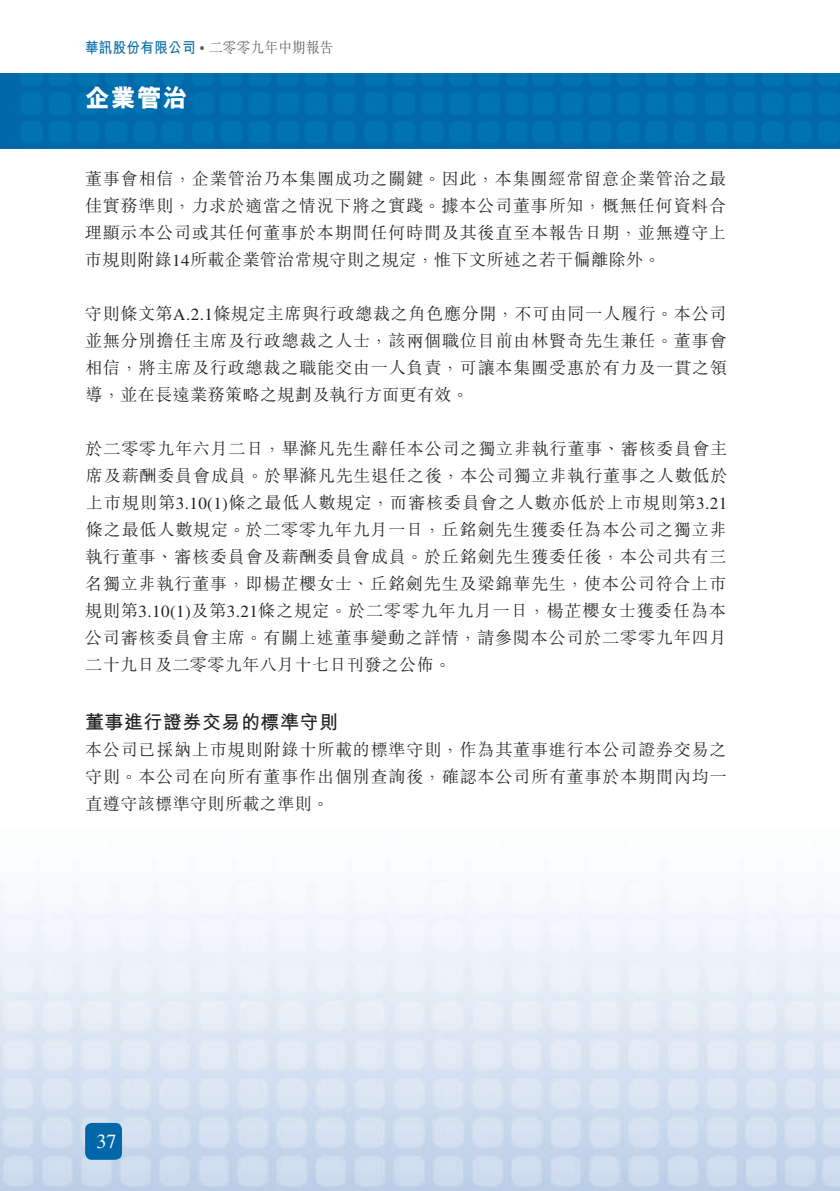
<style>
.page{position:relative;width:840px;height:1191px;background:#fff}
.page>*{position:absolute;margin:0;border:0;box-sizing:border-box;transform-origin:0 0}
.t1{font:800 25px "M Hei HK";color:#fff}
.t2{font:20px "Times LT Std";color:#fff}
.t3{font:700 19px "M Hei HK";letter-spacing:.025em;color:#231f20}
.t4{font:300 17px/27px "M Sung HK";letter-spacing:.05em;color:#231f20;text-align:justify}
.t5{font:300 15px "M Sung HK";letter-spacing:.025em;color:#57585a;scale:.9 1}
.s1{font-family:"M Hei HK";font-weight:700;color:#0068a9}
.s2{font-family:"Times LT Std";font-weight:400}
</style>
<div class="page">
<img style="left:0;top:148px;width:839px;height:1043px">
<div style="left:0;top:73px;width:839px;height:75px;background:#0070af"></div>
<div style="left:85px;top:1123px;width:37px;height:36px;background:#0068a9;border-radius:7px"></div>
<p class="t5" style="left:85px;top:37px;width:277px"><span class="s1">華訊股份有限公司</span> <span class="s2">•</span> 二零零九年中期報告</p>
<h1 class="t1" style="left:85px;top:81px;width:104px">企業管治</h1>
<p class="t4" style="left:85px;top:165px;width:642px">董事會相信，企業管治乃本集團成功之關鍵。因此，本集團經常留意企業管治之最佳實務準則，力求於適當之情況下將之實踐。據本公司董事所知，概無任何資料合理顯示本公司或其任何董事於本期間任何時間及其後直至本報告日期，並無遵守上市規則附錄<span class="s2">14</span>所載企業管治常規守則之規定，惟下文所述之若干偏離除外。</p>
<p class="t4" style="left:85px;top:300px;width:643px">守則條文第<span class="s2">A.2.1</span>條規定主席與行政總裁之角色應分開，不可由同一人履行。本公司並無分別擔任主席及行政總裁之人士，該兩個職位目前由林賢奇先生兼任。董事會相信，將主席及行政總裁之職能交由一人負責，可讓本集團受惠於有力及一貫之領導，並在長遠業務策略之規劃及執行方面更有效。</p>
<p class="t4" style="left:85px;top:435px;width:643px">於二零零九年六月二日，畢滌凡先生辭任本公司之獨立非執行董事、審核委員會主席及薪酬委員會成員。於畢滌凡先生退任之後，本公司獨立非執行董事之人數低於上市規則第<span class="s2">3.10(1)</span>條之最低人數規定，而審核委員會之人數亦低於上市規則第<span class="s2">3.21</span>條之最低人數規定。於二零零九年九月一日，丘銘劍先生獲委任為本公司之獨立非執行董事、審核委員會及薪酬委員會成員。於丘銘劍先生獲委任後，本公司共有三名獨立非執行董事，即楊芷櫻女士、丘銘劍先生及梁錦華先生，使本公司符合上市規則第<span class="s2">3.10(1)</span>及第<span class="s2">3.21</span>條之規定。於二零零九年九月一日，楊芷櫻女士獲委任為本公司審核委員會主席。有關上述董事變動之詳情，請參閱本公司於二零零九年四月二十九日及二零零九年八月十七日刊發之公佈。</p>
<p class="t3" style="left:85px;top:707px;width:254px">董事進行證券交易的標準守則</p>
<p class="t4" style="left:85px;top:735px;width:643px">本公司已採納上市規則附錄十所載的標準守則，作為其董事進行本公司證券交易之守則。本公司在向所有董事作出個別查詢後，確認本公司所有董事於本期間內均一直遵守該標準守則所載之準則。</p>
<p class="t2" style="left:96px;top:1129px;width:21px">37</p>
</div>
